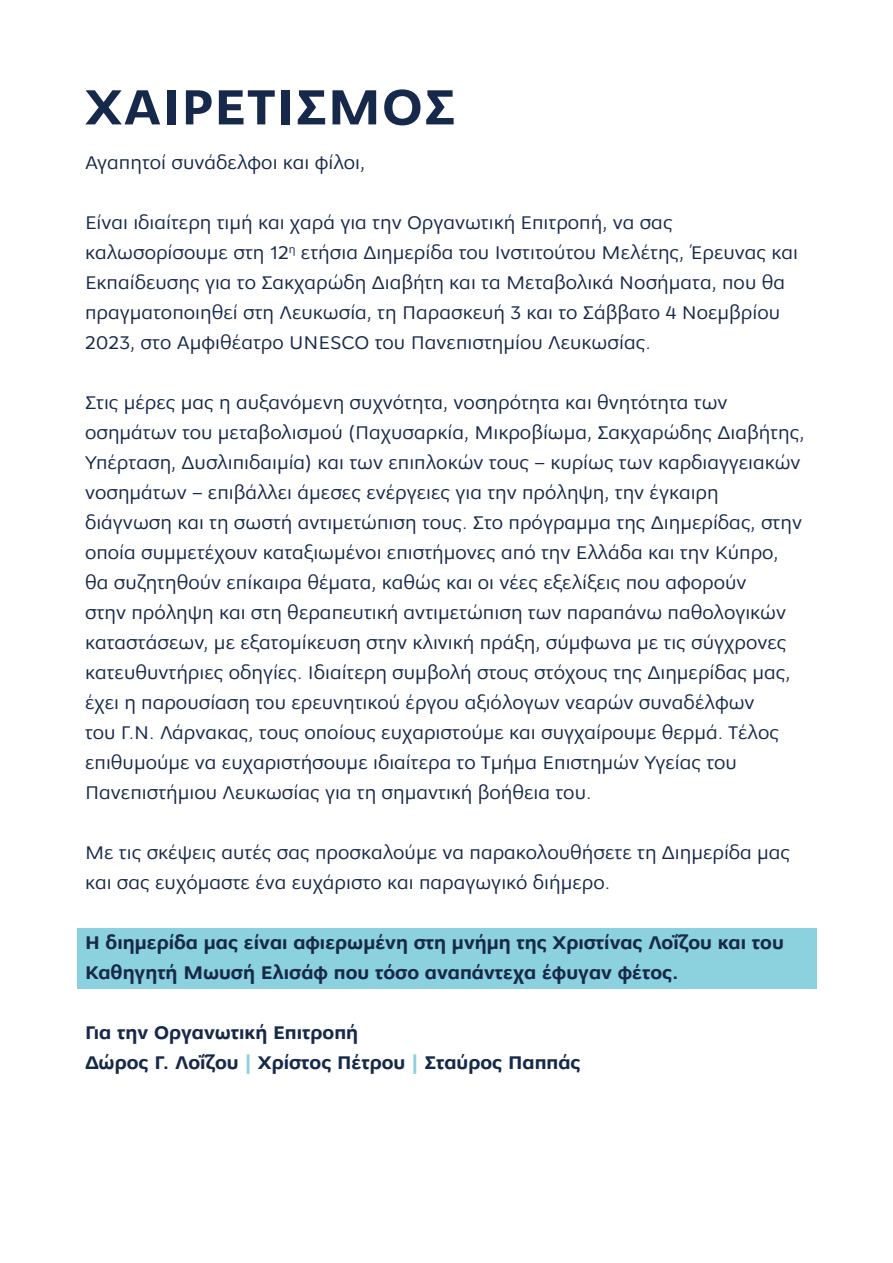
<style>
.page{position:relative;width:893px;height:1263px;background:#fff}
.page>*{position:absolute;margin:0;border:0;box-sizing:border-box;transform-origin:0 0}
.t1{font:700 52.5px "Osnova Pro";letter-spacing:.025em;color:#17294a}
.t2{font:19.5px/30px "Osnova Pro";color:#17294a}
.t3{font:700 19.5px/30px "Osnova Pro";color:#17294a}
.s1{color:#8cd1de}
</style>
<div class="page">
<div style="left:77px;top:929px;width:739px;height:60px;background:#8cd1de"></div>
<h1 class="t1" style="left:85px;top:74px;width:371px">ΧΑΙΡΕΤΙΣΜΟΣ</h1>
<p class="t2" style="left:85px;top:148px;width:282px">Αγαπητοί συνάδελφοι και φίλοι,</p>
<p class="t2" style="left:85px;top:208px;width:715px">Είναι ιδιαίτερη τιμή και χαρά για την Οργανωτική Επιτροπή, να σας καλωσορίσουμε στη 12<sup>η</sup> ετήσια Διημερίδα του Ινστιτούτου Μελέτης, Έρευνας και Εκπαίδευσης για το Σακχαρώδη Διαβήτη και τα Μεταβολικά Νοσήματα, που θα πραγματοποιηθεί στη Λευκωσία, τη Παρασκευή 3 και το Σάββατο 4 Νοεμβρίου 2023, στο Αμφιθέατρο UNESCO του Πανεπιστημίου Λευκωσίας.</p>
<p class="t2" style="left:85px;top:388px;width:721px">Στις μέρες μας η αυξανόμενη συχνότητα, νοσηρότητα και θνητότητα των οσημάτων του μεταβολισμού (Παχυσαρκία, Μικροβίωμα, Σακχαρώδης Διαβήτης, Υπέρταση, Δυσλιπιδαιμία) και των επιπλοκών τους – κυρίως των καρδιαγγειακών νοσημάτων – επιβάλλει άμεσες ενέργειες για την πρόληψη, την έγκαιρη διάγνωση και τη σωστή αντιμετώπιση τους. Στο πρόγραμμα της Διημερίδας, στην οποία συμμετέχουν καταξιωμένοι επιστήμονες από την Ελλάδα και την Κύπρο, θα συζητηθούν επίκαιρα θέματα, καθώς και οι νέες εξελίξεις που αφορούν<br>στην πρόληψη και στη θεραπευτική αντιμετώπιση των παραπάνω παθολογικών καταστάσεων, με εξατομίκευση στην κλινική πράξη, σύμφωνα με τις σύγχρονες κατευθυντήριες οδηγίες. Ιδιαίτερη συμβολή στους στόχους της Διημερίδας μας, έχει η παρουσίαση του ερευνητικού έργου αξιόλογων νεαρών συναδέλφων<br>του Γ.Ν. Λάρνακας, τους οποίους ευχαριστούμε και συγχαίρουμε θερμά. Τέλος επιθυμούμε να ευχαριστήσουμε ιδιαίτερα το Τμήμα Επιστημών Υγείας του Πανεπιστήμιου Λευκωσίας για τη σημαντική βοήθεια του.</p>
<p class="t2" style="left:85px;top:838px;width:707px">Με τις σκέψεις αυτές σας προσκαλούμε να παρακολουθήσετε τη Διημερίδα μας και σας ευχόμαστε ένα ευχάριστο και παραγωγικό διήμερο.</p>
<p class="t3" style="left:85px;top:928px;width:700px">Η διημερίδα μας είναι αφιερωμένη στη μνήμη της Χριστίνας Λοΐζου και του<br>Καθηγητή Μωυσή Ελισάφ που τόσο αναπάντεχα έφυγαν φέτος.</p>
<p class="t3" style="left:85px;top:1018px;width:497px">Για την Οργανωτική Επιτροπή<br>Δώρος Γ. Λοΐζου <span class="s1">|</span> Χρίστος Πέτρου <span class="s1">|</span> Σταύρος Παππάς</p>
</div>
